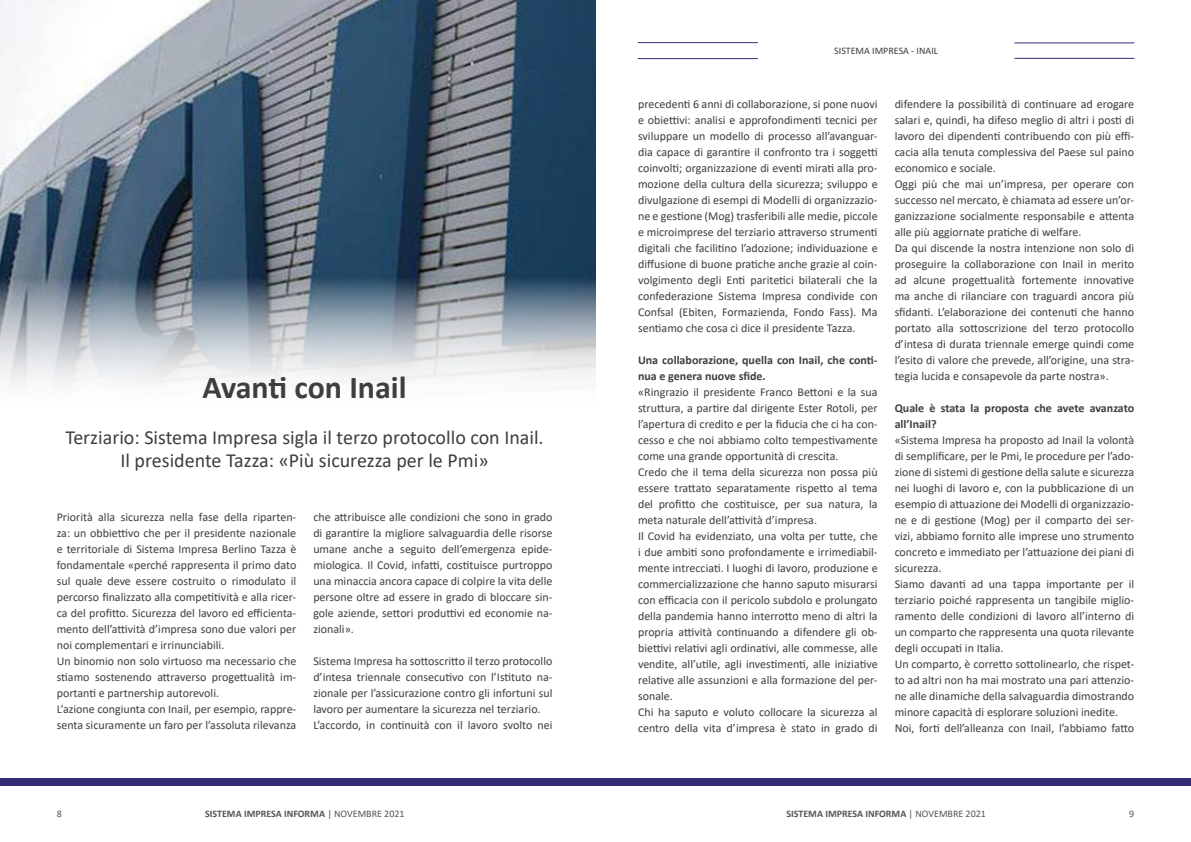
<style>
.page{position:relative;width:1191px;height:842px;background:#fff}
.page>*{position:absolute;margin:0;border:0;box-sizing:border-box;transform-origin:0 0}
.titolo{font:700 32px "Calibri";color:#3e3e3f}
.sottotitolo{font:20px/23px "Calibri";color:#3e3e3f;text-align:center}
.testo{font:12px/16px "Calibri";color:#3e3e3f;text-align:justify}
.testo-2{font:700 12px/16px "Calibri";color:#3e3e3f}
.data{font:700 10px "Calibri";color:#545557}
.t1{font:10px "Calibri";color:#3e3e3f}
.t2{font:10px "Calibri";color:#545557}
.s1{font-weight:400}
</style>
<div class="page">
<div style="left:0;top:778px;width:595px;height:7px;background:#322d74"></div>
<div style="left:595px;top:778px;width:596px;height:7px;background:#322d74"></div>
<hr style="left:638px;top:58px;width:120px;height:1px;background:#322d74">
<hr style="left:638px;top:42px;width:120px;height:1px;background:#322d74">
<hr style="left:1014px;top:58px;width:120px;height:1px;background:#322d74">
<hr style="left:1014px;top:43px;width:120px;height:1px;background:#322d74">
<img style="left:0;top:0;width:595px;height:385px">
<p class="titolo" style="left:202px;top:365px;width:206px">Avanti con Inail</p>
<p class="sottotitolo" style="left:65px;top:425px;width:480px">Terziario: Sistema Impresa sigla il terzo protocollo con Inail.<br>Il presidente Tazza: «Più sicurezza per le Pmi»</p>
<p class="testo" style="left:57px;top:509px;width:241px">Priorità alla sicurezza nella fase della riparten&shy;za: un obbiettivo che per il presidente nazionale e territoriale di Sistema Impresa Berlino Tazza è fondamentale «perché rappresenta il primo dato sul quale deve essere costruito o rimodulato il percorso finalizzato alla competitività e alla ricer&shy;ca del profitto. Sicurezza del lavoro ed efficienta&shy;mento dell’attività d’impresa sono due valori per noi complementari e irrinunciabili.</p>
<p class="testo" style="left:57px;top:653px;width:241px">Un binomio non solo virtuoso ma necessario che stiamo sostenendo attraverso progettualità im&shy;portanti e partnership autorevoli.</p>
<p class="testo" style="left:57px;top:701px;width:241px">L’azione congiunta con Inail, per esempio, rappre&shy;senta sicuramente un faro per l’assoluta rilevanza</p>
<p class="testo" style="left:313px;top:509px;width:241px">che attribuisce alle condizioni che sono in grado di garantire la migliore salvaguardia delle risorse umane anche a seguito dell’emergenza epide&shy;miologica. Il Covid, infatti, costituisce purtroppo una minaccia ancora capace di colpire la vita delle persone oltre ad essere in grado di bloccare sin&shy;gole aziende, settori produttivi ed economie na&shy;zionali».</p>
<p class="testo" style="left:313px;top:653px;width:241px">Sistema Impresa ha sottoscritto il terzo protocollo d’intesa triennale consecutivo con l’Istituto na&shy;zionale per l’assicurazione contro gli infortuni sul lavoro per aumentare la sicurezza nel terziario.</p>
<p class="testo" style="left:313px;top:717px;width:241px">L’accordo, in continuità con il lavoro svolto nei</p>
<p class="t1" style="left:834px;top:44px;width:105px">SISTEMA IMPRESA - INAIL</p>
<p class="testo" style="left:638px;top:96px;width:241px">precedenti 6 anni di collaborazione, si pone nuovi e obiettivi: analisi e approfondimenti tecnici per sviluppare un modello di processo all’avanguar&shy;dia capace di garantire il confronto tra i soggetti coinvolti; organizzazione di eventi mirati alla pro&shy;mozione della cultura della sicurezza; sviluppo e divulgazione di esempi di Modelli di organizzazio&shy;ne e gestione (Mog) trasferibili alle medie, piccole e microimprese del terziario attraverso strumenti digitali che facilitino l’adozione; individuazione e diffusione di buone pratiche anche grazie al coin&shy;volgimento degli Enti paritetici bilaterali che la confederazione Sistema Impresa condivide con Confsal (Ebiten, Formazienda, Fondo Fass). Ma sentiamo che cosa ci dice il presidente Tazza.</p>
<p class="testo-2" style="left:638px;top:352px;width:241px">Una collaborazione, quella con Inail, che conti&shy;nua e genera nuove sfide.</p>
<p class="testo" style="left:638px;top:384px;width:241px">«Ringrazio il presidente Franco Bettoni e la sua struttura, a partire dal dirigente Ester Rotoli, per l’apertura di credito e per la fiducia che ci ha con&shy;cesso e che noi abbiamo colto tempestivamente come una grande opportunità di crescita.</p>
<p class="testo" style="left:638px;top:464px;width:241px">Credo che il tema della sicurezza non possa più essere trattato separatamente rispetto al tema del profitto che costituisce, per sua natura, la meta naturale dell’attività d’impresa.</p>
<p class="testo" style="left:638px;top:528px;width:241px">Il Covid ha evidenziato, una volta per tutte, che i due ambiti sono profondamente e irrimediabil&shy;mente intrecciati. I luoghi di lavoro, produzione e commercializzazione che hanno saputo misurarsi con efficacia con il pericolo subdolo e prolungato della pandemia hanno interrotto meno di altri la propria attività continuando a difendere gli ob&shy;biettivi relativi agli ordinativi, alle commesse, alle vendite, all’utile, agli investimenti, alle iniziative relative alle assunzioni e alla formazione del per&shy;sonale.</p>
<p class="testo" style="left:638px;top:704px;width:241px">Chi ha saputo e voluto collocare la sicurezza al centro della vita d’impresa è stato in grado di</p>
<p class="testo" style="left:894px;top:96px;width:241px">difendere la possibilità di continuare ad erogare salari e, quindi, ha difeso meglio di altri i posti di lavoro dei dipendenti contribuendo con più effi&shy;cacia alla tenuta complessiva del Paese sul paino economico e sociale.</p>
<p class="testo" style="left:894px;top:176px;width:241px">Oggi più che mai un’impresa, per operare con successo nel mercato, è chiamata ad essere un’or&shy;ganizzazione socialmente responsabile e attenta alle più aggiornate pratiche di welfare.</p>
<p class="testo" style="left:894px;top:240px;width:241px">Da qui discende la nostra intenzione non solo di proseguire la collaborazione con Inail in merito ad alcune progettualità fortemente innovative ma anche di rilanciare con traguardi ancora più sfidanti. L’elaborazione dei contenuti che hanno portato alla sottoscrizione del terzo protocollo d’intesa di durata triennale emerge quindi come l’esito di valore che prevede, all’origine, una stra&shy;tegia lucida e consapevole da parte nostra».</p>
<p class="testo-2" style="left:894px;top:400px;width:241px">Quale è stata la proposta che avete avanzato all’Inail?</p>
<p class="testo" style="left:894px;top:432px;width:241px">«Sistema Impresa ha proposto ad Inail la volontà di semplificare, per le Pmi, le procedure per l’ado&shy;zione di sistemi di gestione della salute e sicurezza nei luoghi di lavoro e, con la pubblicazione di un esempio di attuazione dei Modelli di organizzazio&shy;ne e di gestione (Mog) per il comparto dei ser&shy;vizi, abbiamo fornito alle imprese uno strumento concreto e immediato per l’attuazione dei piani di sicurezza.</p>
<p class="testo" style="left:894px;top:576px;width:241px">Siamo davanti ad una tappa importante per il terziario poiché rappresenta un tangibile miglio&shy;ramento delle condizioni di lavoro all’interno di un comparto che rappresenta una quota rilevante degli occupati in Italia.</p>
<p class="testo" style="left:894px;top:656px;width:241px">Un comparto, è corretto sottolinearlo, che rispet&shy;to ad altri non ha mai mostrato una pari attenzio&shy;ne alle dinamiche della salvaguardia dimostrando minore capacità di esplorare soluzioni inedite.</p>
<p class="testo" style="left:894px;top:720px;width:241px">Noi, forti dell’alleanza con Inail, l’abbiamo fatto</p>
<p class="data" style="left:205px;top:807px;width:201px">SISTEMA IMPRESA INFORMA <span class="s1">| NOVEMBRE 2021</span></p>
<p class="data" style="left:786px;top:807px;width:201px">SISTEMA IMPRESA INFORMA <span class="s1">| NOVEMBRE 2021</span></p>
<p class="t2" style="left:57px;top:807px;width:7px">8</p>
<p class="t2" style="left:1129px;top:807px;width:7px">9</p>
</div>
